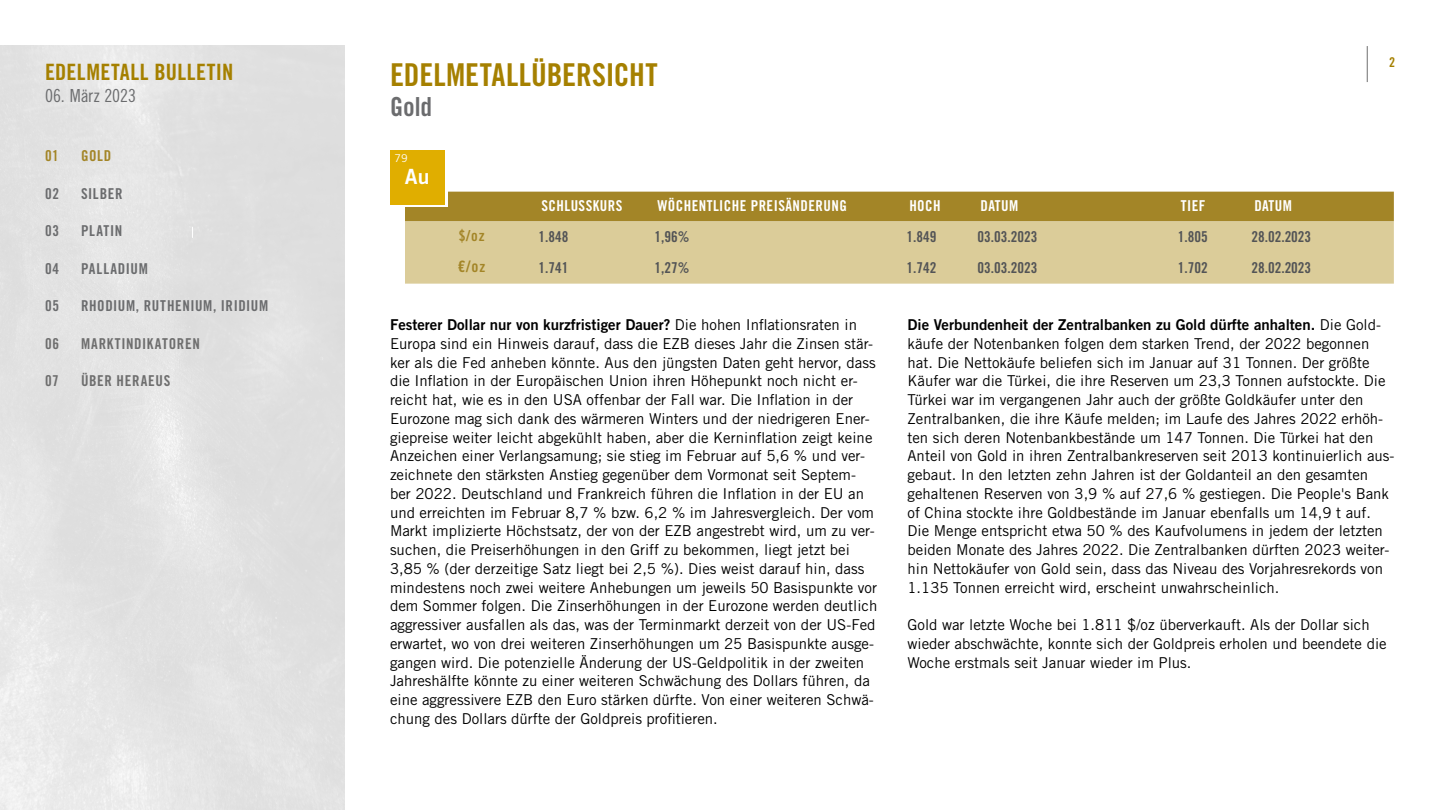
<style>
.page{position:relative;width:1440px;height:810px;background:#fff}
.page>*{position:absolute;margin:0;border:0;box-sizing:border-box;transform-origin:0 0}
.t1{font:31.5px "Trade Gothic LT Pro Bd Cn 20";color:#a58000}
.t2{font:26.25px "Trade Gothic LT Pro Bd Cn 20";color:#6b6c6e}
.t3{font:22.5px "Trade Gothic LT Pro Bd Cn 20";letter-spacing:.02em;color:#a58000}
.t4{font:21px "Trade Gothic LT Pro Bd 2";color:#fff}
.t5{font:18px "Trade Gothic LT Pro Cn 18";letter-spacing:-.005em;color:#6b6c6e}
.t6{font:15.75px "Trade Gothic LT Pro Bd Cn 20";color:#a38527}
.t7{font:15px/18.8px "Trade Gothic LT Pro";color:#000}
.t8{font:15px "Trade Gothic LT Pro Bd 2";color:#000}
.t9{font:15px "Trade Gothic LT Pro Bd Cn 20";color:#535456}
.t10{font:15px "Trade Gothic LT Pro Bd Cn 20";letter-spacing:.045em;color:#6b6c6e}
.t11{font:15px "Trade Gothic LT Pro Bd Cn 20";letter-spacing:.03em;color:#fff}
.t12{font:15px "Trade Gothic LT Pro Bd Cn 20";letter-spacing:.05em;color:#6e6e6e}
.t13{font:15px "Trade Gothic LT Pro Bd Cn 20";letter-spacing:.04em;color:#a38527}
.t14{font:13.5px "Trade Gothic LT Pro Bd Cn 20";color:#a58000}
.t15{font:10.8px "Trade Gothic LT Pro";color:#fff}
.s1{font-size:15px}
.s2{font-family:"Trade Gothic LT Pro"}
</style>
<div class="page">
<hr style="left:1367px;top:46px;width:1px;height:36px;background:#6e6e6e">
<div style="left:405px;top:192px;width:989px;height:29px;background:#a38527"></div>
<div style="left:405px;top:221px;width:989px;height:63px;background:#dbcc99"></div>
<svg style="left:393px;top:152px;width:54px;height:55px"></svg>
<div style="left:390px;top:150px;width:54px;height:54px;background:#e0ae00"></div>
<h3 class="t3" style="left:45px;top:58px;width:190px">EDELMETALL BULLETIN</h3>
<p class="t5" style="left:45px;top:85px;width:93px">06. März 2023</p>
<p class="t13" style="left:45px;top:147px;width:15px">01</p>
<p class="t13" style="left:81px;top:147px;width:32px">GOLD</p>
<p class="t10" style="left:45px;top:184px;width:16px">02</p>
<p class="t10" style="left:81px;top:184px;width:43px">SILBER</p>
<p class="t10" style="left:45px;top:222px;width:16px">03</p>
<p class="t10" style="left:81px;top:222px;width:43px">PLATIN</p>
<p class="t10" style="left:45px;top:259px;width:16px">04</p>
<p class="t10" style="left:81px;top:259px;width:68px">PALLADIUM</p>
<p class="t10" style="left:45px;top:297px;width:16px">05</p>
<p class="t10" style="left:81px;top:297px;width:189px">RHODIUM, RUTHENIUM, IRIDIUM</p>
<p class="t12" style="left:45px;top:334px;width:16px">06</p>
<p class="t12" style="left:81px;top:334px;width:120px">MARKTINDIKATOREN</p>
<p class="t12" style="left:45px;top:372px;width:15px">07</p>
<p class="t12" style="left:81px;top:372px;width:91px">ÜBER HERAEUS</p>
<h1 class="t1" style="left:390px;top:56px;width:269px">EDELMETALLÜBERSICHT</h1>
<h2 class="t2" style="left:390px;top:91px;width:44px">Gold</h2>
<p class="t15" style="left:395px;top:152px;width:15px">79</p>
<h3 class="t4" style="left:405px;top:164px;width:26px">Au</h3>
<p class="t11" style="left:541px;top:196px;width:83px">SCHLUSSKURS</p>
<p class="t11" style="left:657px;top:196px;width:191px">WÖCHENTLICHE PREISÄNDERUNG</p>
<p class="t11" style="left:909px;top:196px;width:33px">HOCH</p>
<p class="t11" style="left:981px;top:196px;width:39px">DATUM</p>
<p class="t11" style="left:1181px;top:196px;width:26px">TIEF</p>
<p class="t11" style="left:1254px;top:196px;width:39px">DATUM</p>
<p class="t13" style="left:459px;top:226px;width:28px">$/oz</p>
<p class="t9" style="left:538px;top:227px;width:31px">1.848</p>
<p class="t9" style="left:654px;top:227px;width:36px">1,96%</p>
<p class="t9" style="left:906px;top:227px;width:31px">1.849</p>
<p class="t9" style="left:978px;top:227px;width:61px">03.03.2023</p>
<p class="t9" style="left:1178px;top:227px;width:31px">1.805</p>
<p class="t9" style="left:1251px;top:227px;width:61px">28.02.2023</p>
<p class="t6" style="left:458px;top:257px;width:29px">€/o<span class="s1">z</span></p>
<p class="t9" style="left:538px;top:258px;width:31px">1.741</p>
<p class="t9" style="left:654px;top:258px;width:36px">1,27%</p>
<p class="t9" style="left:906px;top:258px;width:31px">1.742</p>
<p class="t9" style="left:978px;top:258px;width:61px">03.03.2023</p>
<p class="t9" style="left:1178px;top:258px;width:31px">1.702</p>
<p class="t9" style="left:1251px;top:258px;width:61px">28.02.2023</p>
<p class="t14" style="left:1389px;top:54px;width:7px">2</p>
<p class="t8" style="left:390px;top:315px;width:469px">Festerer Dollar nur von kurzfristiger Dauer? <span class="s2">Die hohen Inflationsraten in</span></p>
<p class="t7" style="left:390px;top:334px;width:489px">Europa sind ein Hinweis darauf, dass die EZB dieses Jahr die Zinsen stär&shy;ker als die Fed anheben könnte. Aus den jüngsten Daten geht hervor, dass die Inflation in der Europäischen Union ihren Höhepunkt noch nicht er&shy;reicht hat, wie es in den USA offenbar der Fall war. Die Inflation in der Eurozone mag sich dank des wärmeren Winters und der niedrigeren Ener&shy;giepreise weiter leicht abgekühlt haben, aber die Kerninflation zeigt keine Anzeichen einer Verlangsamung; sie stieg im Februar auf 5,6 % und ver&shy;zeichnete den stärksten Anstieg gegenüber dem Vormonat seit Septem&shy;ber 2022. Deutschland und Frankreich führen die Inflation in der EU an und erreichten im Februar 8,7 % bzw. 6,2 % im Jahresvergleich. Der vom Markt implizierte Höchstsatz, der von der EZB angestrebt wird, um zu ver&shy;suchen, die Preiserhöhungen in den Griff zu bekommen, liegt jetzt bei 3,85 % (der derzeitige Satz liegt bei 2,5 %). Dies weist darauf hin, dass mindestens noch zwei weitere Anhebungen um jeweils 50 Basispunkte vor dem Sommer folgen. Die Zinserhöhungen in der Eurozone werden deutlich aggressiver ausfallen als das, was der Terminmarkt derzeit von der US-Fed erwartet, wo von drei weiteren Zinserhöhungen um 25 Basispunkte ausge&shy;gangen wird. Die potenzielle Änderung der US-Geldpolitik in der zweiten Jahreshälfte könnte zu einer weiteren Schwächung des Dollars führen, da eine aggressivere EZB den Euro stärken dürfte. Von einer weiteren Schwä&shy;chung des Dollars dürfte der Goldpreis profitieren.</p>
<p class="t8" style="left:908px;top:315px;width:475px">Die Verbundenheit der Zentralbanken zu Gold dürfte anhalten. <span class="s2">Die Gold-</span></p>
<p class="t7" style="left:908px;top:334px;width:489px">käufe der Notenbanken folgen dem starken Trend, der 2022 begonnen hat. Die Nettokäufe beliefen sich im Januar auf 31 Tonnen. Der größte Käufer war die Türkei, die ihre Reserven um 23,3 Tonnen aufstockte. Die Türkei war im vergangenen Jahr auch der größte Goldkäufer unter den Zentralbanken, die ihre Käufe melden; im Laufe des Jahres 2022 erhöh&shy;ten sich deren Notenbankbestände um 147 Tonnen. Die Türkei hat den Anteil von Gold in ihren Zentralbankreserven seit 2013 kontinuierlich aus&shy;gebaut. In den letzten zehn Jahren ist der Goldanteil an den gesamten gehaltenen Reserven von 3,9 % auf 27,6 % gestiegen. Die People's Bank of China stockte ihre Goldbestände im Januar ebenfalls um 14,9 t auf.<br>Die Menge entspricht etwa 50 % des Kaufvolumens in jedem der letzten beiden Monate des Jahres 2022. Die Zentralbanken dürften 2023 weiter&shy;hin Nettokäufer von Gold sein, dass das Niveau des Vorjahresrekords von 1.135 Tonnen erreicht wird, erscheint unwahrscheinlich.</p>
<p class="t7" style="left:908px;top:615px;width:481px">Gold war letzte Woche bei 1.811 $/oz überverkauft. Als der Dollar sich wieder abschwächte, konnte sich der Goldpreis erholen und beendete die<br>Woche erstmals seit Januar wieder im Plus.</p>
</div>
